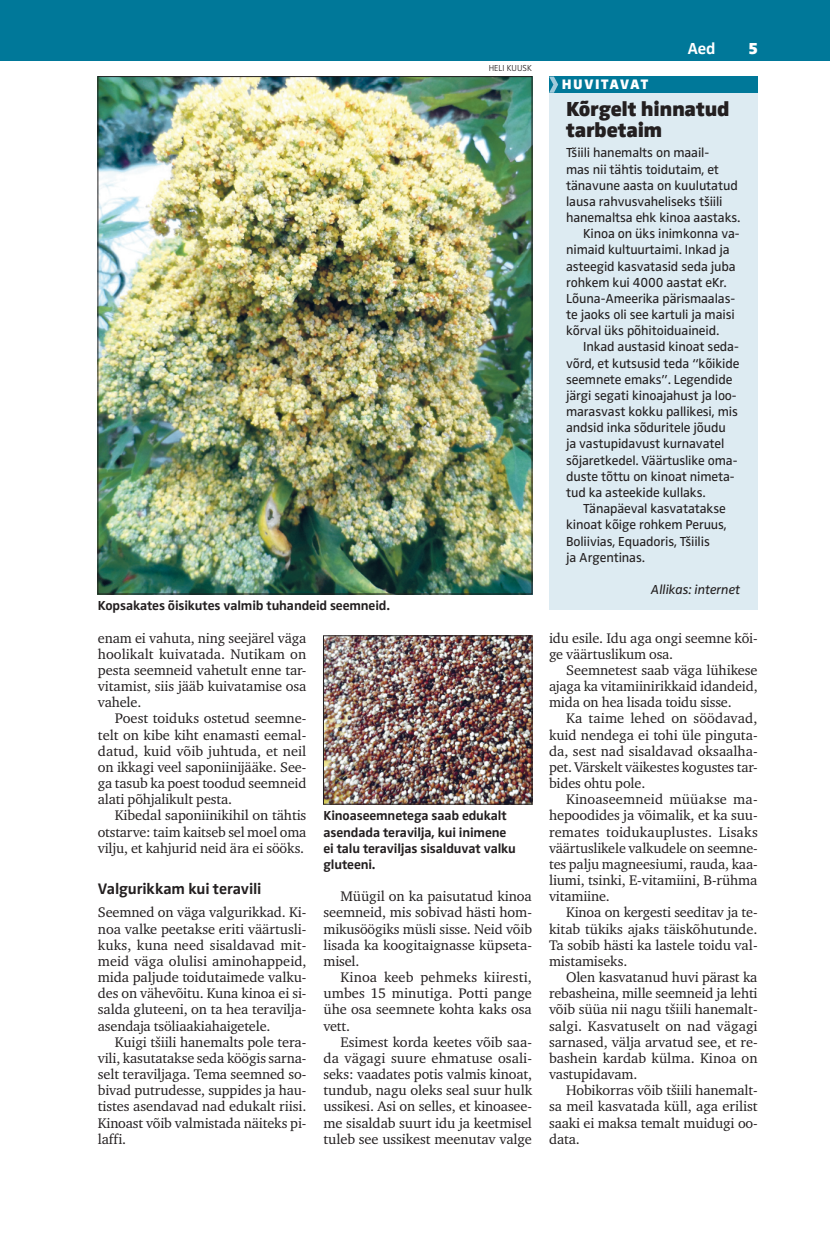
<style>
.page{position:relative;width:830px;height:1234px;background:#fff}
.page>*{position:absolute;margin:0;border:0;box-sizing:border-box;transform-origin:0 0}
.t1{font:900 21px/21.9px "Zwo Pro";letter-spacing:-.015em;color:#231f20}
.t2{font:700 16.5px "Zwo Pro";color:#fff}
.t3{font:900 16.5px "Zwo Pro";color:#fff}
.t4{font:700 15.75px "Zwo Pro";letter-spacing:-.01em;color:#231f20}
.t5{font:14.25px/16.2px "Charter ITC";letter-spacing:-.01em;color:#231f20;text-align:justify}
.t6{font:900 14.25px "Zwo Pro";letter-spacing:.085em;color:#fff}
.t7{font:13.5px "Zwo Pro";letter-spacing:-.01em;color:#231f20}
.t8{font:700 13.5px/16.2px "Zwo Pro";letter-spacing:-.01em;color:#231f20}
.t9{font:italic 13.5px "Zwo Pro";letter-spacing:-.01em;color:#231f20}
.t10{font:300 9px "Zwo Pro";color:#231f20}
</style>
<div class="page">
<div style="left:0;top:0;width:829px;height:60px;background:#007899"></div>
<div style="left:549px;top:91px;width:208px;height:519px;background:#ddebf2"></div>
<div style="left:549px;top:77px;width:208px;height:16px;background:#007899"></div>
<svg style="left:549px;top:77px;width:9px;height:16px"></svg>
<img style="left:100px;top:78px;width:430px;height:514px">
<img style="left:325px;top:637px;width:205px;height:165px">
<div style="left:323px;top:635px;width:209px;height:169px;border:1px solid #231f20"></div>
<p class="t10" style="left:488px;top:63px;width:45px">HELI KUUSK</p>
<p class="t8" style="left:98px;top:597px;width:293px">Kopsakates õisikutes valmib tuhandeid seemneid.</p>
<p class="t5" style="left:98px;top:629px;width:210px">enam ei vahuta, ning seejärel väga hoolikalt kuivatada. Nutikam on pesta seemneid vahetult enne tar&shy;vitamist, siis jääb kuivatamise osa vahele.</p>
<p class="t5" style="left:98px;top:710px;width:210px;text-indent:17px">Poest toiduks ostetud seemne&shy;telt on kibe kiht enamasti eemal&shy;datud, kuid võib juhtuda, et neil on ikkagi veel saponiinijääke. See&shy;ga tasub ka poest toodud seemneid alati põhjalikult pesta.</p>
<p class="t5" style="left:98px;top:807px;width:210px;text-indent:17px">Kibedal saponiinikihil on tähtis otstarve: taim kaitseb sel moel oma vilju, et kahjurid neid ära ei sööks.</p>
<p class="t4" style="left:98px;top:879px;width:165px">Valgurikkam kui teravili</p>
<p class="t5" style="left:98px;top:904px;width:210px">Seemned on väga valgurikkad. Ki&shy;noa valke peetakse eriti väärtusli&shy;kuks, kuna need sisaldavad mit&shy;meid väga olulisi aminohappeid, mida paljude toidutaimede valku&shy;des on vähevõitu. Kuna kinoa ei si&shy;salda gluteeni, on ta hea teravilja&shy;asendaja tsöliaakiahaigetele.</p>
<p class="t5" style="left:98px;top:1033px;width:210px;text-indent:17px">Kuigi tšiili hanemalts pole tera&shy;vili, kasutatakse seda köögis sarna&shy;selt teraviljaga. Tema seemned so&shy;bivad putrudesse, suppides ja hau&shy;tistes asendavad nad edukalt riisi.<br>Kinoast võib valmistada näiteks pi&shy;laffi.</p>
<p class="t8" style="left:323px;top:807px;width:194px">Kinoaseemnetega saab edukalt asendada teravilja, kui inimene ei talu teraviljas sisalduvat valku gluteeni.</p>
<p class="t5" style="left:323px;top:888px;width:210px;text-indent:17px">Müügil on ka paisutatud kinoa seemneid, mis sobivad hästi hom&shy;mikusöögiks müsli sisse. Neid võib lisada ka koogitaignasse küpseta&shy;misel.</p>
<p class="t5" style="left:323px;top:968px;width:210px;text-indent:17px">Kinoa keeb pehmeks kiiresti, umbes 15 minutiga. Potti pange ühe osa seemnete kohta kaks osa vett.</p>
<p class="t5" style="left:323px;top:1033px;width:210px;text-indent:17px">Esimest korda keetes võib saa&shy;da vägagi suure ehmatuse osali&shy;seks: vaadates potis valmis kinoat, tundub, nagu oleks seal suur hulk ussikesi. Asi on selles, et kinoasee&shy;me sisaldab suurt idu ja keetmisel tuleb see ussikest meenutav valge</p>
<p class="t6" style="left:561px;top:76px;width:88px">HUVITAVAT</p>
<p class="t2" style="left:687px;top:39px;width:29px">Aed</p>
<p class="t3" style="left:748px;top:39px;width:11px">5</p>
<h1 class="t1" style="left:566px;top:98px;width:165px">Kõrgelt hinnatud tarbetaim</h1>
<p class="t7" style="left:566px;top:145px;width:145px">Tšiili hanemalts on maail-</p>
<p class="t7" style="left:566px;top:161px;width:154px">mas nii tähtis toidutaim, et</p>
<p class="t7" style="left:566px;top:177px;width:173px">tänavune aasta on kuulutatud</p>
<p class="t7" style="left:566px;top:193px;width:158px">lausa rahvusvaheliseks tšiili</p>
<p class="t7" style="left:566px;top:210px;width:176px">hanemaltsa ehk kinoa aastaks.</p>
<p class="t7" style="left:583px;top:226px;width:158px">Kinoa on üks inimkonna va-</p>
<p class="t7" style="left:566px;top:242px;width:165px">nimaid kultuurtaimi. Inkad ja</p>
<p class="t7" style="left:566px;top:258px;width:171px">asteegid kasvatasid seda juba</p>
<p class="t7" style="left:566px;top:274px;width:162px">rohkem kui 4000 aastat eKr.</p>
<p class="t7" style="left:566px;top:290px;width:170px">Lõuna-Ameerika pärismaalas-</p>
<p class="t7" style="left:566px;top:307px;width:170px">te jaoks oli see kartuli ja maisi</p>
<p class="t7" style="left:566px;top:323px;width:154px">kõrval üks põhitoiduaineid.</p>
<p class="t7" style="left:583px;top:339px;width:157px">Inkad austasid kinoat seda-</p>
<p class="t7" style="left:566px;top:355px;width:175px">võrd, et kutsusid teda “kõikide</p>
<p class="t7" style="left:566px;top:371px;width:168px">seemnete emaks”. Legendide</p>
<p class="t7" style="left:566px;top:387px;width:172px">järgi segati kinoajahust ja loo-</p>
<p class="t7" style="left:566px;top:404px;width:173px">marasvast kokku pallikesi, mis</p>
<p class="t7" style="left:566px;top:420px;width:161px">andsid inka sõduritele jõudu</p>
<p class="t7" style="left:566px;top:436px;width:160px">ja vastupidavust kurnavatel</p>
<p class="t7" style="left:566px;top:452px;width:173px">sõjaretkedel. Väärtuslike oma-</p>
<p class="t7" style="left:566px;top:468px;width:170px">duste tõttu on kinoat nimeta-</p>
<p class="t7" style="left:566px;top:484px;width:141px">tud ka asteekide kullaks.</p>
<p class="t7" style="left:583px;top:500px;width:144px">Tänapäeval kasvatatakse</p>
<p class="t7" style="left:566px;top:517px;width:162px">kinoat kõige rohkem Peruus,</p>
<p class="t7" style="left:566px;top:533px;width:145px">Boliivias, Equadoris, Tšiilis</p>
<p class="t7" style="left:566px;top:549px;width:80px">ja Argentinas.</p>
<p class="t9" style="left:650px;top:581px;width:91px">Allikas: internet</p>
<p class="t5" style="left:549px;top:629px;width:210px">idu esile. Idu aga ongi seemne kõi&shy;ge väärtuslikum osa.</p>
<p class="t5" style="left:549px;top:661px;width:210px;text-indent:17px">Seemnetest saab väga lühikese ajaga ka vitamiinirikkaid idandeid, mida on hea lisada toidu sisse.</p>
<p class="t5" style="left:549px;top:710px;width:210px;text-indent:17px">Ka taime lehed on söödavad, kuid nendega ei tohi üle pinguta&shy;da, sest nad sisaldavad oksaalha&shy;pet. Värskelt väikestes kogustes tar&shy;bides ohtu pole.</p>
<p class="t5" style="left:549px;top:791px;width:210px;text-indent:17px">Kinoaseemneid müüakse ma&shy;hepoodides ja võimalik, et ka suu&shy;remates toidukauplustes. Lisaks väärtuslikele valkudele on seemne&shy;tes palju magneesiumi, rauda, kaa&shy;liumi, tsinki, E-vitamiini, B-rühma vitamiine.</p>
<p class="t5" style="left:549px;top:904px;width:210px;text-indent:17px">Kinoa on kergesti seeditav ja te&shy;kitab tükiks ajaks täiskõhutunde.<br>Ta sobib hästi ka lastele toidu val&shy;mistamiseks.</p>
<p class="t5" style="left:549px;top:968px;width:210px;text-indent:17px">Olen kasvatanud huvi pärast ka rebasheina, mille seemneid ja lehti võib süüa nii nagu tšiili hanemalt&shy;salgi. Kasvatuselt on nad vägagi sarnased, välja arvatud see, et re&shy;bashein kardab külma. Kinoa on vastupidavam.</p>
<p class="t5" style="left:549px;top:1081px;width:210px;text-indent:17px">Hobikorras võib tšiili hanemalt&shy;sa meil kasvatada küll, aga erilist saaki ei maksa temalt muidugi oo&shy;data.</p>
</div>
